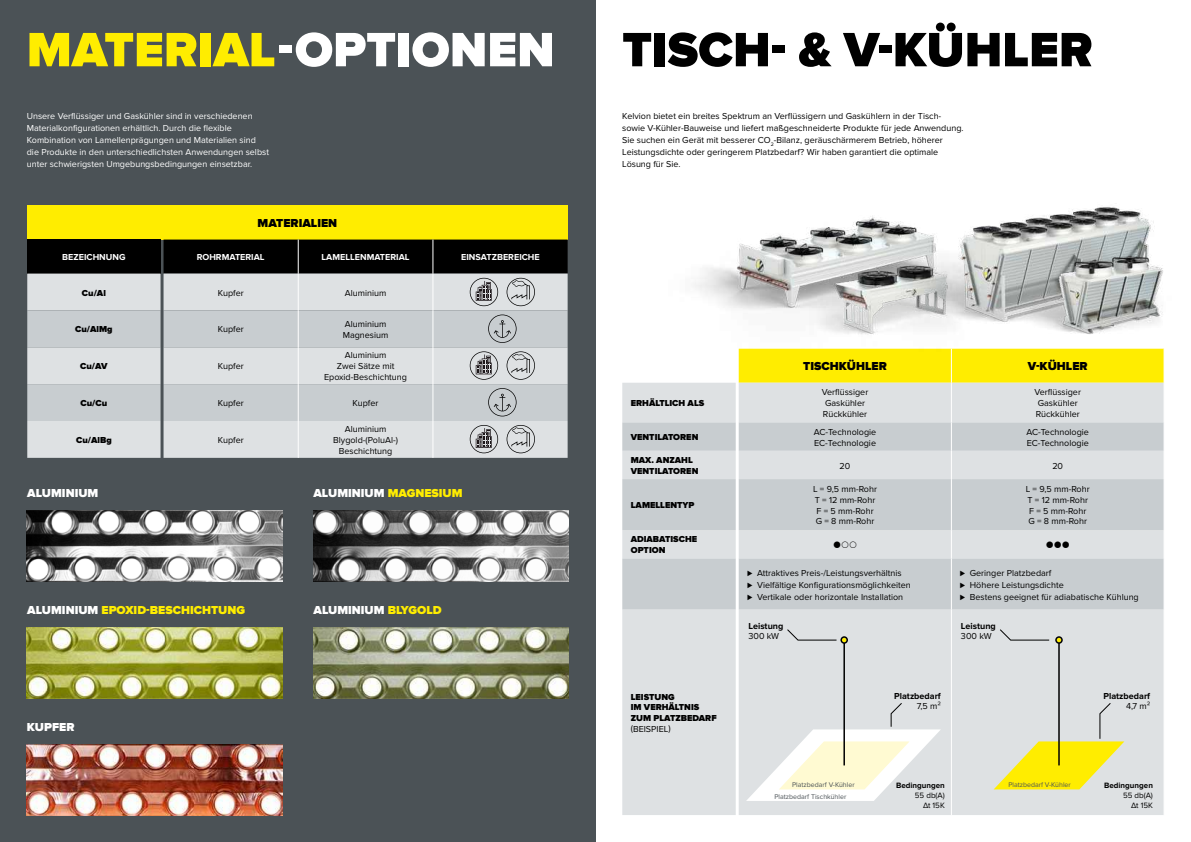
<style>
.page{position:relative;width:1191px;height:842px;background:#fff}
.page>*{position:absolute;margin:0;border:0;box-sizing:border-box;transform-origin:0 0}
.t1{font:900 50px "Proxima Nova";color:#fff}
.t2{font:900 50px "Proxima Nova";color:#000}
.t3{font:900 12px "Proxima Nova";color:#fff}
.t4{font:900 12px "Proxima Nova";color:#000}
.t5{font:900 12px "Proxima Nova";color:#ffed00}
.t6{font:9px/10.8px "Proxima Nova";color:#000}
.t7{font:9px/12px "Proxima Nova";color:#fff}
.t8{font:900 9px/10.8px "Proxima Nova";color:#000}
.t9{font:700 9px "Proxima Nova";color:#fff}
.t10{font:700 9px "Proxima Nova";color:#000}
.t11{font:8px/10px "Proxima Nova";color:#000;text-align:right}
.t12{font:700 8px "Proxima Nova";color:#000}
.t13{font:7px "Proxima Nova";color:#4b5256}
.s1{color:#ffed00}
.s2{color:#fff}
.s3{font-weight:700}
</style>
<div class="page">
<img style="left:694px;top:216px;width:186px;height:133px">
<div style="left:0;top:0;width:595px;height:842px;background:#4b5256"></div>
<div style="left:27px;top:206px;width:540px;height:34px;background:#ffed00"></div>
<div style="left:27px;top:240px;width:133px;height:34px;background:#000"></div>
<div style="left:27px;top:274px;width:540px;height:184px;background:#dee1e3"></div>
<svg style="left:27px;top:310px;width:540px;height:111px;background:#cdd1d4"></svg>
<hr style="left:298px;top:274px;width:1px;height:36px;background:#fff">
<hr style="left:432px;top:274px;width:1px;height:36px;background:#fff">
<hr style="left:298px;top:310px;width:1px;height:37px;background:#fff">
<hr style="left:432px;top:310px;width:1px;height:37px;background:#fff">
<hr style="left:298px;top:347px;width:1px;height:37px;background:#fff">
<hr style="left:432px;top:347px;width:1px;height:37px;background:#fff">
<hr style="left:298px;top:384px;width:1px;height:37px;background:#fff">
<hr style="left:432px;top:384px;width:1px;height:37px;background:#fff">
<hr style="left:298px;top:421px;width:1px;height:37px;background:#fff">
<hr style="left:432px;top:421px;width:1px;height:37px;background:#fff">
<svg style="left:738px;top:349px;width:425px;height:34px;background:#feed09"></svg>
<div style="left:622px;top:383px;width:541px;height:432px;background:#dee1e3"></div>
<svg style="left:622px;top:422px;width:541px;height:187px;background:#cfd3d6"></svg>
<hr style="left:951px;top:349px;width:1px;height:34px;background:#fff">
<hr style="left:951px;top:383px;width:1px;height:39px;background:#fff">
<svg style="left:951px;top:422px;width:1px;height:57px"></svg>
<svg style="left:1163px;top:422px;width:1px;height:57px"></svg>
<hr style="left:951px;top:479px;width:1px;height:51px;background:#fff">
<svg style="left:951px;top:530px;width:1px;height:28px"></svg>
<svg style="left:1163px;top:530px;width:1px;height:28px"></svg>
<hr style="left:951px;top:558px;width:1px;height:51px;background:#fff">
<hr style="left:951px;top:609px;width:1px;height:206px;background:#fff">
<img style="left:27px;top:510px;width:255px;height:71px">
<img style="left:313px;top:510px;width:255px;height:71px">
<img style="left:27px;top:627px;width:255px;height:71px">
<img style="left:313px;top:627px;width:255px;height:71px">
<img style="left:27px;top:744px;width:255px;height:71px">
<img style="left:797px;top:220px;width:86px;height:144px">
<img style="left:883px;top:207px;width:281px;height:169px">
<img style="left:1019px;top:224px;width:145px;height:138px">
<hr style="left:1058px;top:643px;width:1px;height:122px;background:#000">
<div style="left:1055px;top:636px;width:7px;height:8px;border:2px solid #000;border-radius:50%"></div>
<hr style="left:843px;top:643px;width:2px;height:122px;background:#000">
<div style="left:840px;top:636px;width:8px;height:8px;border:2px solid #000;border-radius:50%"></div>
<svg style="left:787px;top:629px;width:59px;height:13px"></svg>
<svg style="left:746px;top:702px;width:195px;height:99px"></svg>
<svg style="left:993px;top:702px;width:131px;height:87px;background:#e6e28f"></svg>
<svg style="left:999px;top:629px;width:50px;height:12px"></svg>
<svg style="left:506px;top:351px;width:29px;height:29px"></svg>
<svg style="left:506px;top:425px;width:29px;height:28px"></svg>
<svg style="left:163px;top:240px;width:404px;height:66px;background:#6b6c6d"></svg>
<svg style="left:470px;top:351px;width:28px;height:29px"></svg>
<svg style="left:470px;top:425px;width:28px;height:28px"></svg>
<svg style="left:488px;top:315px;width:28px;height:28px"></svg>
<svg style="left:488px;top:388px;width:28px;height:28px"></svg>
<svg style="left:833px;top:541px;width:23px;height:7px"></svg>
<svg style="left:1046px;top:541px;width:23px;height:7px"></svg>
<h1 class="t1" style="left:27px;top:21px;width:529px"><span class="s1">MATERIAL</span>-OPTIONEN</h1>
<h1 class="t2" style="left:622px;top:21px;width:472px">TISCH- &amp; V-KÜHLER</h1>
<p class="t7" style="left:27px;top:110px;width:244px">Unsere Verflüssiger und Gaskühler sind in verschiedenen Materialkonfigurationen erhältlich. Durch die flexible Kombination von Lamellenprägungen und Materialien sind die Produkte in den unterschiedlichsten Anwendungen selbst unter schwierigsten Umgebungsbedingungen einsetzbar.</p>
<p class="t6" style="left:622px;top:110px;width:343px;line-height:12px">Kelvion bietet ein breites Spektrum an Verflüssigern und Gaskühlern in der Tisch&shy;sowie V-Kühler-Bauweise und liefert maßgeschneiderte Produkte für jede Anwendung.<br>Sie suchen ein Gerät mit besserer CO<sub>2</sub>-Bilanz, geräuschärmerem Betrieb, höherer Leistungsdichte oder geringerem Platzbedarf? Wir haben garantiert die optimale Lösung für Sie.</p>
<h2 class="t4" style="left:258px;top:216px;width:81px">MATERIALIEN</h2>
<p class="t9" style="left:62px;top:252px;width:65px">BEZEICHNUNG</p>
<p class="t9" style="left:197px;top:252px;width:69px">ROHRMATERIAL</p>
<p class="t9" style="left:322px;top:252px;width:89px">LAMELLENMATERIAL</p>
<p class="t9" style="left:461px;top:252px;width:80px">EINSATZBEREICHE</p>
<p class="t8" style="left:82px;top:287px;width:25px">Cu/Al</p>
<p class="t6" style="left:218px;top:287px;width:27px">Kupfer</p>
<p class="t6" style="left:345px;top:287px;width:43px">Aluminium</p>
<p class="t8" style="left:75px;top:324px;width:39px">Cu/AlMg</p>
<p class="t6" style="left:218px;top:324px;width:27px">Kupfer</p>
<p class="t6" style="left:343px;top:319px;width:47px">Aluminium<br>Magnesium</p>
<p class="t8" style="left:80px;top:361px;width:29px">Cu/AV</p>
<p class="t6" style="left:218px;top:361px;width:27px">Kupfer</p>
<p class="t6" style="left:324px;top:350px;width:84px;text-align:center">Aluminium<br>Zwei Sätze mit<br>Epoxid-Beschichtung</p>
<p class="t8" style="left:81px;top:398px;width:28px">Cu/Cu</p>
<p class="t6" style="left:218px;top:398px;width:27px">Kupfer</p>
<p class="t6" style="left:353px;top:398px;width:27px">Kupfer</p>
<p class="t8" style="left:76px;top:435px;width:37px">Cu/AlBg</p>
<p class="t6" style="left:218px;top:435px;width:27px">Kupfer</p>
<p class="t6" style="left:333px;top:424px;width:66px;text-align:center">Aluminium<br>Blygold-(PoluAl-)<br>Beschichtung</p>
<h2 class="t3" style="left:27px;top:486px;width:73px">ALUMINIUM</h2>
<h2 class="t3" style="left:313px;top:486px;width:151px">ALUMINIUM <span class="s1">MAGNESIUM</span></h2>
<h2 class="t5" style="left:27px;top:603px;width:219px"><span class="s2">ALUMINIUM</span> EPOXID-BESCHICHTUNG</h2>
<h2 class="t3" style="left:313px;top:603px;width:130px">ALUMINIUM <span class="s1">BLYGOLD</span></h2>
<h2 class="t3" style="left:27px;top:720px;width:49px">KUPFER</h2>
<h2 class="t4" style="left:803px;top:359px;width:85px">TISCHKÜHLER</h2>
<h2 class="t4" style="left:1027px;top:359px;width:61px">V-KÜHLER</h2>
<p class="t8" style="left:631px;top:398px;width:75px">ERHÄLTLICH ALS</p>
<p class="t6" style="left:821px;top:387px;width:48px">Verflüssiger<br>Gaskühler<br>Rückkühler</p>
<p class="t6" style="left:1034px;top:387px;width:48px">Verflüssiger<br>Gaskühler<br>Rückkühler</p>
<p class="t8" style="left:631px;top:432px;width:69px">VENTILATOREN</p>
<p class="t6" style="left:814px;top:426px;width:64px">AC-Technologie<br>EC-Technologie</p>
<p class="t6" style="left:1026px;top:426px;width:64px">AC-Technologie<br>EC-Technologie</p>
<p class="t8" style="left:631px;top:455px;width:69px">MAX. ANZAHL<br>VENTILATOREN</p>
<p class="t6" style="left:839px;top:460px;width:12px">20</p>
<p class="t6" style="left:1052px;top:460px;width:12px">20</p>
<p class="t8" style="left:631px;top:500px;width:65px">LAMELLENTYP</p>
<p class="t6" style="left:813px;top:484px;width:65px">L = 9,5 mm-Rohr<br>T = 12 mm-Rohr<br>F = 5 mm-Rohr<br>G = 8 mm-Rohr</p>
<p class="t6" style="left:1025px;top:484px;width:65px">L = 9,5 mm-Rohr<br>T = 12 mm-Rohr<br>F = 5 mm-Rohr<br>G = 8 mm-Rohr</p>
<p class="t8" style="left:631px;top:534px;width:68px">ADIABATISCHE<br>OPTION</p>
<p class="t8" style="left:631px;top:691px;width:87px">LEISTUNG<br>IM VERHÄLTNIS<br>ZUM PLATZBEDARF</p>
<p class="t6" style="left:631px;top:724px;width:41px">(BEISPIEL)</p>
<p class="t6" style="left:747px;top:567px;width:165px;line-height:12px"><span class="s3">⊲</span> Attraktives Preis-/Leistungsverhältnis<br><span class="s3">⊲</span> Vielfältige Konfigurationsmöglichkeiten <span class="s3">⊲</span> Vertikale oder horizontale Installation</p>
<p class="t6" style="left:960px;top:567px;width:180px;line-height:12px"><span class="s3">⊲</span> Geringer Platzbedarf<br><span class="s3">⊲</span> Höhere Leistungsdichte<br><span class="s3">⊲</span> Bestens geeignet für adiabatische Kühlung</p>
<p class="t10" style="left:748px;top:621px;width:36px">Leistung</p>
<p class="t6" style="left:748px;top:631px;width:32px">300 kW</p>
<p class="t10" style="left:961px;top:621px;width:36px">Leistung</p>
<p class="t6" style="left:961px;top:631px;width:32px">300 kW</p>
<p class="t10" style="left:894px;top:691px;width:48px">Platzbedarf</p>
<p class="t6" style="left:916px;top:701px;width:26px">7,5 m²</p>
<p class="t12" style="left:896px;top:780px;width:50px">Bedingungen</p>
<p class="t11" style="left:915px;top:790px;width:31px">55 db(A) ∆t 15K</p>
<p class="t13" style="left:792px;top:781px;width:64px">Platzbedarf V-Kühler</p>
<p class="t13" style="left:1008px;top:781px;width:64px">Platzbedarf V-Kühler</p>
<p class="t13" style="left:774px;top:793px;width:73px">Platzbedarf Tischkühler</p>
<p class="t10" style="left:1103px;top:691px;width:48px">Platzbedarf</p>
<p class="t6" style="left:1126px;top:701px;width:26px">4,7 m²</p>
<p class="t12" style="left:1104px;top:780px;width:50px">Bedingungen</p>
<p class="t11" style="left:1123px;top:790px;width:31px">55 db(A) ∆t 15K</p>
</div>
